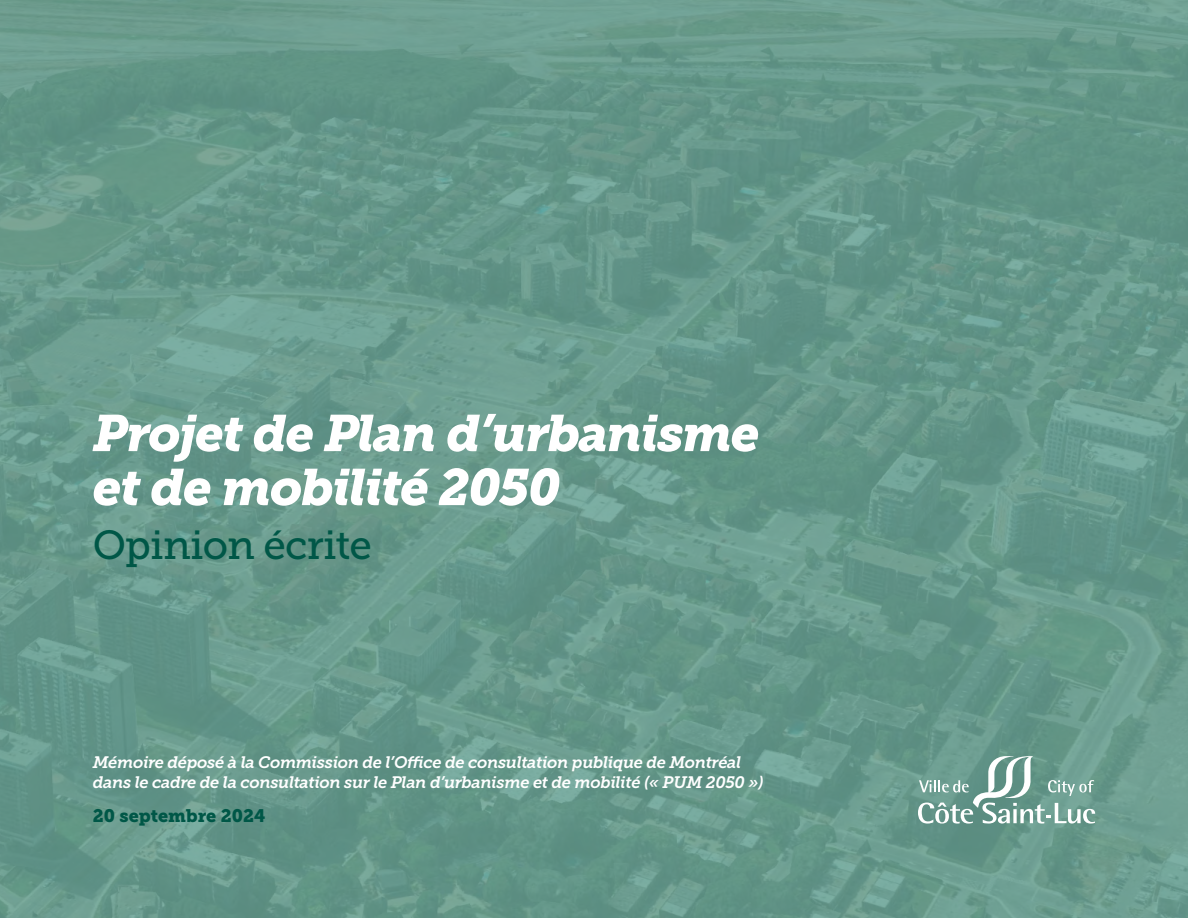
<style>
.page{position:relative;width:1188px;height:918px;background:#fff}
.page>*{position:absolute;margin:0;border:0;box-sizing:border-box;transform-origin:0 0}
.t1{font:italic 51px/54px "Museo Slab 900";letter-spacing:-.03em;color:#fff}
.t2{font:40.5px "Museo Slab 500";letter-spacing:-.02em;color:#005747}
.t3{font:18px "Museo Slab 900";color:#005747}
.t4{font:italic 16.5px/19.8px "Museo Slab 700";letter-spacing:-.02em;color:#fff}
</style>
<div class="page">
<img style="left:0;top:0;width:1188px;height:918px">
<svg style="left:918px;top:756px;width:177px;height:68px;background:#85ada2"></svg>
<h1 class="t1" style="left:93px;top:407px;width:668px">Projet de Plan d’urbanisme et de mobilité 2050</h1>
<h2 class="t2" style="left:93px;top:523px;width:281px">Opinion écrite</h2>
<p class="t4" style="left:93px;top:753px;width:672px">Mémoire déposé à la Commission de l’Office de consultation publique de Montréal dans le cadre de la consultation sur le Plan d’urbanisme et de mobilité (« PUM 2050 »)</p>
<p class="t3" style="left:93px;top:806px;width:174px">20 septembre 2024</p>
</div>
